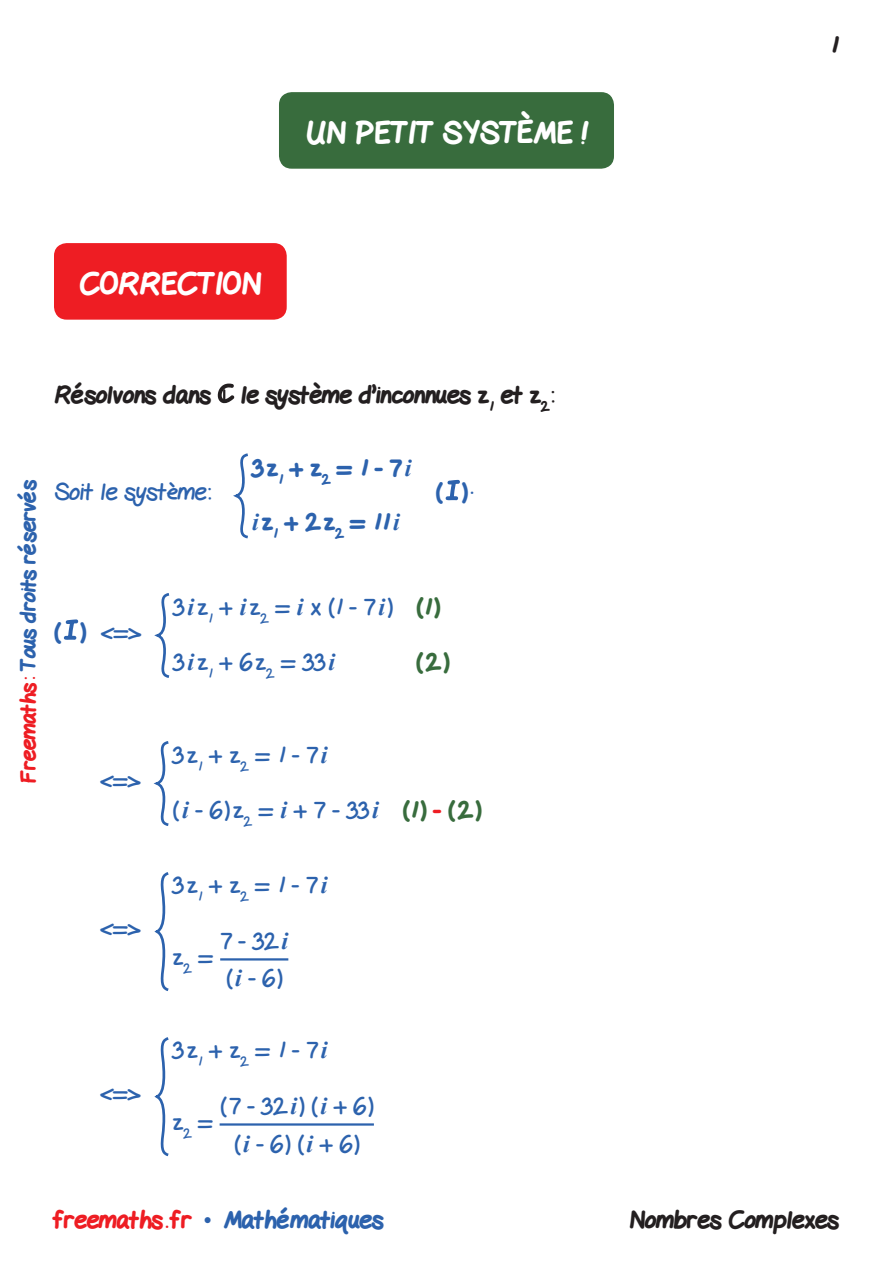
<style>
.page{position:relative;width:893px;height:1263px;background:#fff}
.page>*{position:absolute;margin:0;border:0;box-sizing:border-box;transform-origin:0 0}
.t1{font:800 30px "Gel Pen";color:#fff}
.t2{font:24px/37.5px "Gel Pen";color:#2c62ad}
.t3{font:800 24px "Gel Pen";letter-spacing:-.005em;color:#231f20}
.t4{font:800 24px "Gel Pen";color:#2c62ad}
.t5{font:800 24px "Gel Pen";color:#386c3d}
.t6{font:800 21px "Gel Pen";letter-spacing:-.01em;color:#2c62ad}
.s1{color:#ee1d23}
.s2{font-family:"Times New Roman";font-weight:700;font-style:italic}
.s3{font-weight:800}
.s4{font-weight:800;color:#386c3d}
.s5{font-weight:800;color:#ee1d23}
.s6{font-family:"Times New Roman";font-weight:400}
</style>
<div class="page">
<div style="left:54px;top:243px;width:233px;height:77px;background:#ee1d23;border-radius:13px"></div>
<svg style="left:217px;top:383px;width:18px;height:21px"></svg>
<svg style="left:233px;top:453px;width:15px;height:86px"></svg>
<svg style="left:445px;top:479px;width:15px;height:22px"></svg>
<svg style="left:63px;top:619px;width:16px;height:21px"></svg>
<svg style="left:154px;top:593px;width:16px;height:85px"></svg>
<svg style="left:154px;top:741px;width:15px;height:85px"></svg>
<hr style="left:220px;top:958px;width:68px;height:2px;background:#2c62ad">
<svg style="left:154px;top:872px;width:15px;height:119px"></svg>
<hr style="left:220px;top:1123px;width:154px;height:2px;background:#2c62ad">
<svg style="left:154px;top:1037px;width:15px;height:120px"></svg>
<div style="left:279px;top:92px;width:335px;height:77px;background:#386c3d;border-radius:13px"></div>
<p class="t1" style="left:305px;top:109px;width:285px">UN PETIT SYSTÈME !</p>
<p class="t3" style="left:830px;top:26px;width:10px">1</p>
<p class="t1" style="left:80px;top:260px;width:183px">CORRECTION</p>
<p class="t3" style="left:54px;top:376px;width:158px">Résolvons dans</p>
<p class="t3" style="left:241px;top:376px;width:315px">le système d’inconnues z<sub>1</sub> et z<sub>2</sub>:</p>
<p class="t6" style="left:12px;top:783px;width:305px;rotate:-90deg"><span class="s1">Freemaths:</span> Tous droits réservés</p>
<p class="t2" style="left:54px;top:471px;width:159px">Soit le système:</p>
<p class="t4" style="left:252px;top:449px;width:161px">3z<sub>1</sub> + z<sub>2</sub> = 1 - 7<span class="s2">i</span></p>
<p class="t4" style="left:252px;top:503px;width:149px"><span class="s2">i</span>z<sub>1</sub> + 2z<sub>2</sub> = 11<span class="s2">i</span></p>
<p class="t4" style="left:436px;top:473px;width:39px">( )<sup>.</sup></p>
<p class="t2" style="left:54px;top:610px;width:89px"><span class="s3">( )</span> &lt;=&gt;</p>
<p class="t2" style="left:100px;top:758px;width:42px">&lt;=&gt;</p>
<p class="t2" style="left:173px;top:586px;width:268px">3<span class="s2">i</span>z<sub>1</sub> + <span class="s2">i</span>z<sub>2</sub> = <span class="s2">i</span> x (1 - 7<span class="s2">i</span>) <span class="s4">(1)</span></p>
<p class="t2" style="left:173px;top:640px;width:163px">3<span class="s2">i</span>z<sub>1</sub> + 6z<sub>2</sub> = 33<span class="s2">i</span></p>
<p class="t5" style="left:416px;top:643px;width:35px">(2)</p>
<p class="t2" style="left:173px;top:734px;width:157px">3z<sub>1</sub> + z<sub>2</sub> = 1 - 7<span class="s2">i</span></p>
<p class="t2" style="left:173px;top:788px;width:310px">(<span class="s2">i</span> - 6)z<sub>2</sub> = <span class="s2">i</span> + 7 - 33<span class="s2">i</span> <span class="s4">(1)</span> <span class="s5">-</span> <span class="s4">(2)</span></p>
<p class="t2" style="left:100px;top:906px;width:42px">&lt;=&gt;</p>
<p class="t2" style="left:173px;top:864px;width:156px">3z<sub>1</sub> + z<sub>2</sub> = 1 - 7<span class="s2">i</span></p>
<p class="t2" style="left:220px;top:919px;width:69px">7 - 32<span class="s2">i </span>(<span class="s2">i</span> - 6)</p>
<p class="t2" style="left:173px;top:935px;width:42px">z<sub>2</sub> =</p>
<p class="t2" style="left:100px;top:1071px;width:42px">&lt;=&gt;</p>
<p class="t2" style="left:173px;top:1029px;width:157px">3z<sub>1</sub> + z<sub>2</sub> = 1 - 7<span class="s2">i</span></p>
<p class="t2" style="left:220px;top:1084px;width:155px;text-align:center">(7 - 32<span class="s2">i</span>) (<span class="s2">i</span> + 6) (<span class="s2">i</span> - 6) (<span class="s2">i</span> + 6)</p>
<p class="t2" style="left:173px;top:1100px;width:42px">z<sub>2</sub> =</p>
<p class="t4" style="left:54px;top:1201px;width:331px"><span class="s1">freemaths . fr</span> <span class="s6">•</span> Mathématiques</p>
<p class="t3" style="left:629px;top:1201px;width:211px">Nombres Complexes</p>
</div>
